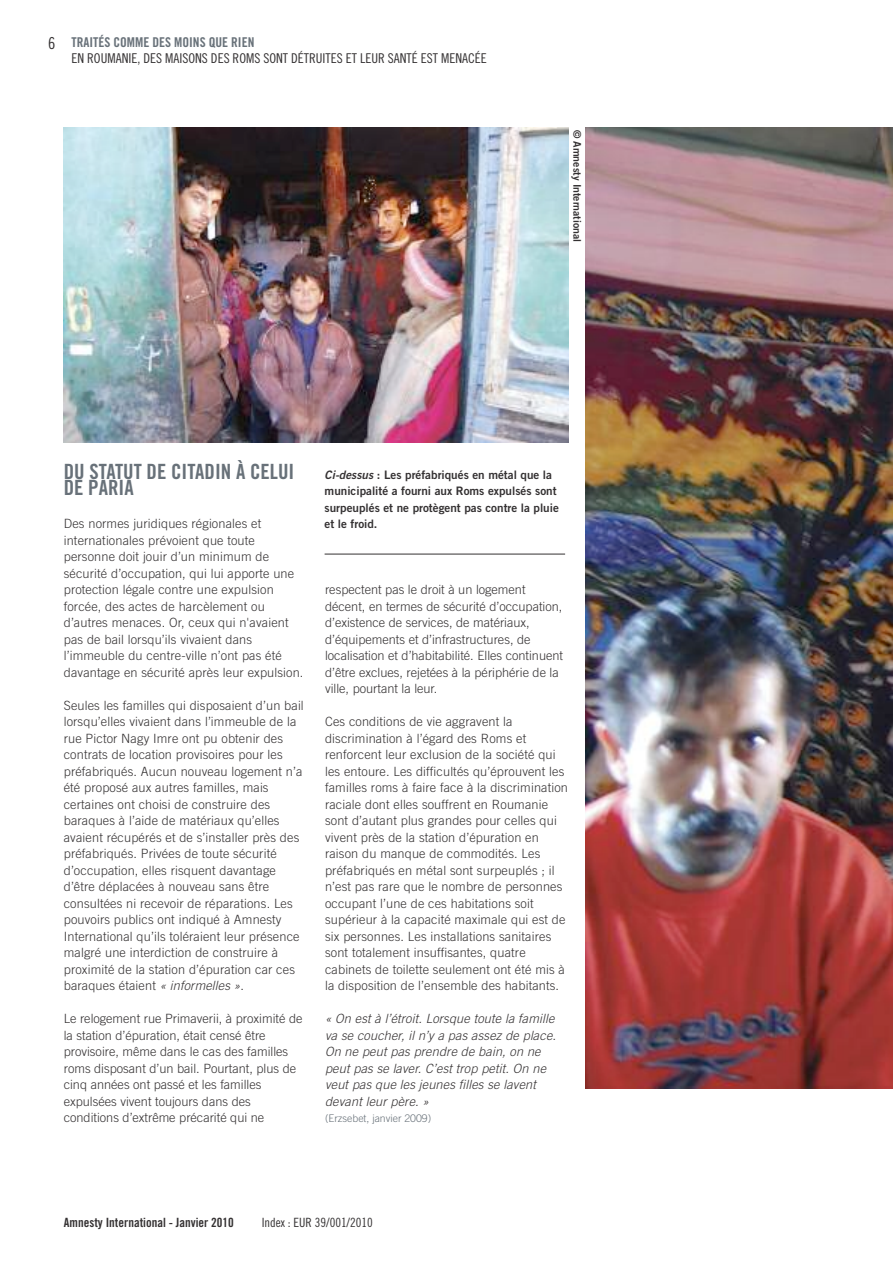
<style>
.page{position:relative;width:893px;height:1263px;background:#fff}
.page>*{position:absolute;margin:0;border:0;box-sizing:border-box;transform-origin:0 0}
.t1{font:21px/16.5px "Amnesty Trade Gothic Bd Cn 20 OTF";color:#687179}
.t2{font:16.5px "Amnesty Trade Gothic Cn 18";color:#343132}
.t3{font:13.5px "Amnesty Trade Gothic Cn 18";color:#343132}
.t4{font:13.5px "Amnesty Trade Gothic Bd Cn 20 OTF";color:#687179}
.t5{font:300 12.75px/16.5px "Amnesty Trade Gothic";letter-spacing:.01em;color:#343132}
.t6{font:12.75px/16.5px "Amnesty Trade Gothic Light Obl OTF";letter-spacing:.01em;color:#343132}
.t7{font:12.75px "Amnesty Trade Gothic Bd Cn 20 OTF";color:#343132}
.t8{font:12.75px "Amnesty Trade Gothic Cn 18";color:#343132}
.t9{font:11.7px/16.5px "Amnesty Trade Gothic Bd 2";color:#343132}
.t10{font:300 10.5px "Amnesty Trade Gothic";color:#687179}
.t11{font:10.5px "Amnesty Trade Gothic Bd 2";color:#343132}
.s1{font-family:"Amnesty Trade Gothic Light Obl OTF";font-weight:400}
.s2{font-family:"Amnesty Trade Gothic Bd 2 Obl"}
</style>
<div class="page">
<img style="left:585px;top:128px;width:307px;height:960px">
<img style="left:64px;top:128px;width:504px;height:315px">
<hr style="left:325px;top:554px;width:240px;height:1px;background:#343132">
<p class="t2" style="left:48px;top:33px;width:9px">6</p>
<p class="t4" style="left:71px;top:34px;width:184px">TRAITÉS COMME DES MOINS QUE RIEN</p>
<p class="t3" style="left:71px;top:50px;width:417px">EN ROUMANIE, DES MAISONS DES ROMS SONT DÉTRUITES ET LEUR SANTÉ EST MENACÉE</p>
<p class="t11" style="left:584px;top:130px;width:114px;rotate:90deg">© Amnesty International</p>
<h1 class="t1" style="left:64px;top:463px;width:232px">DU STATUT DE CITADIN À CELUI<br>DE PARIA</h1>
<p class="t5" style="left:64px;top:515px;width:241px">Des normes juridiques régionales et internationales prévoient que toute personne doit jouir d’un minimum de sécurité d’occupation, qui lui apporte une protection légale contre une expulsion forcée, des actes de harcèlement ou d’autres menaces. Or, ceux qui n'avaient pas de bail lorsqu’ils vivaient dans l’immeuble du centre-ville n’ont pas été davantage en sécurité après leur expulsion.</p>
<p class="t5" style="left:64px;top:697px;width:242px">Seules les familles qui disposaient d’un bail lorsqu’elles vivaient dans l’immeuble de la rue Pictor Nagy Imre ont pu obtenir des contrats de location provisoires pour les préfabriqués. Aucun nouveau logement n’a été proposé aux autres familles, mais certaines ont choisi de construire des baraques à l’aide de matériaux qu’elles avaient récupérés et de s’installer près des préfabriqués. Privées de toute sécurité d’occupation, elles risquent davantage d’être déplacées à nouveau sans être consultées ni recevoir de réparations. Les pouvoirs publics ont indiqué à Amnesty International qu’ils toléraient leur présence malgré une interdiction de construire à proximité de la station d’épuration car ces baraques étaient <span class="s1">« informelles »</span>.</p>
<p class="t5" style="left:64px;top:1010px;width:240px">Le relogement rue Primaverii, à proximité de la station d’épuration, était censé être provisoire, même dans le cas des familles roms disposant d’un bail. Pourtant, plus de cinq années ont passé et les familles expulsées vivent toujours dans des conditions d’extrême précarité qui ne</p>
<p class="t9" style="left:325px;top:466px;width:236px"><span class="s2">Ci-dessus</span> : Les préfabriqués en métal que la municipalité a fourni aux Roms expulsés sont surpeuplés et ne protègent pas contre la pluie et le froid.</p>
<p class="t5" style="left:325px;top:581px;width:240px">respectent pas le droit à un logement décent, en termes de sécurité d’occupation, d’existence de services, de matériaux, d’équipements et d’infrastructures, de localisation et d’habitabilité. Elles continuent d’être exclues, rejetées à la périphérie de la ville, pourtant la leur.</p>
<p class="t5" style="left:325px;top:713px;width:244px">Ces conditions de vie aggravent la discrimination à l’égard des Roms et renforcent leur exclusion de la société qui les entoure. Les difficultés qu’éprouvent les familles roms à faire face à la discrimination raciale dont elles souffrent en Roumanie sont d’autant plus grandes pour celles qui vivent près de la station d’épuration en raison du manque de commodités. Les préfabriqués en métal sont surpeuplés ; il n’est pas rare que le nombre de personnes occupant l’une de ces habitations soit supérieur à la capacité maximale qui est de six personnes. Les installations sanitaires sont totalement insuffisantes, quatre cabinets de toilette seulement ont été mis à la disposition de l’ensemble des habitants.</p>
<p class="t6" style="left:325px;top:1010px;width:232px">« On est à l’étroit. Lorsque toute la famille va se coucher, il n’y a pas assez de place.<br>On ne peut pas prendre de bain, on ne peut pas se laver. C’est trop petit. On ne veut pas que les jeunes filles se lavent devant leur père. »</p>
<p class="t10" style="left:325px;top:1112px;width:108px">(Erzsebet, janvier 2009)</p>
<p class="t7" style="left:64px;top:1215px;width:171px">Amnesty International - Janvier 2010</p>
<p class="t8" style="left:262px;top:1215px;width:113px">Index : EUR 39/001/2010</p>
</div>
